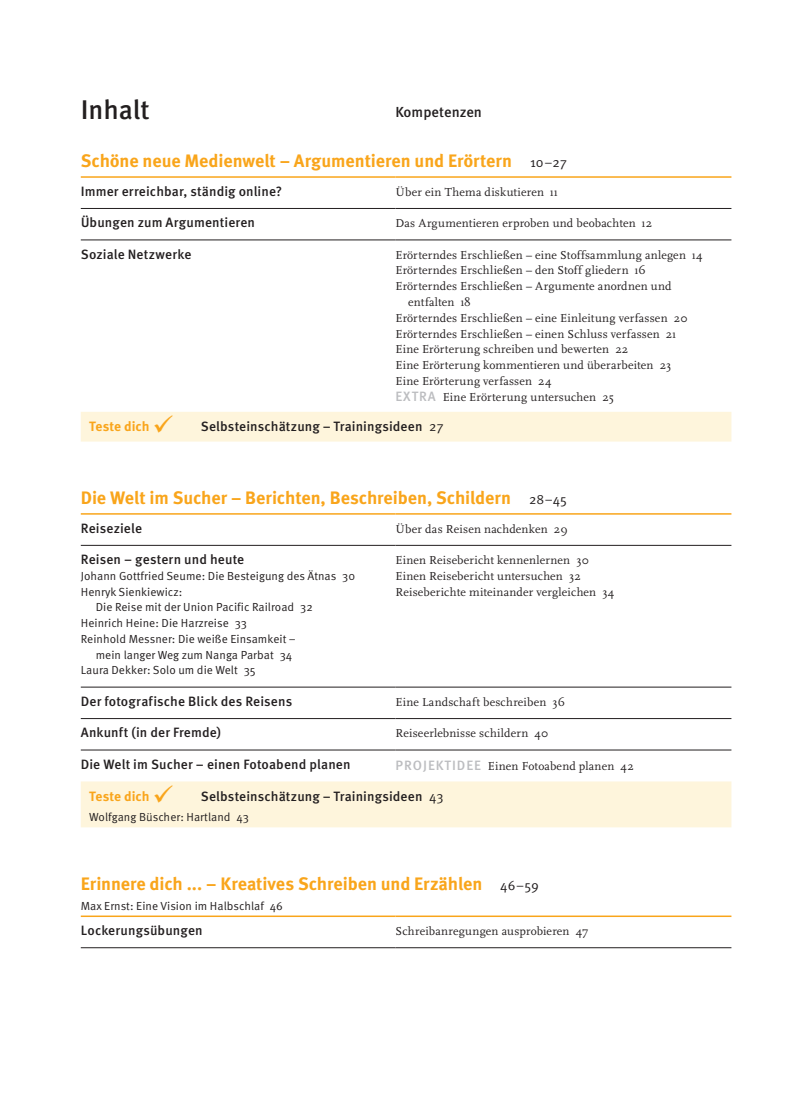
<style>
.page{position:relative;width:808px;height:1106px;background:#fff}
.page>*{position:absolute;margin:0;border:0;box-sizing:border-box;transform-origin:0 0}
.t1{font:500 27px "Meta Pro";color:#231f20}
.t2{font:700 18px "Meta Pro";letter-spacing:-.005em;color:#f9a51b}
.t3{font:500 14.55px "Meta Pro";color:#231f20}
.t4{font:500 13.5px "Meta Pro";letter-spacing:.005em;color:#231f20}
.t5{font:700 13.5px "Meta Pro";letter-spacing:.005em;color:#f9a51b}
.t6{font:12px/15.8px "Scala Pro";letter-spacing:.015em;color:#231f20}
.t7{font:11.7px "Meta Pro";letter-spacing:.005em;color:#231f20}
.s1{font-weight:400;font-size:13.5px;color:#231f20}
.s2{font-family:"Meta Pro";font-weight:500;font-size:13.5px;color:#bcbdc0}
.s3{font-weight:400}
</style>
<div class="page">
<svg style="left:81px;top:412px;width:650px;height:415px"></svg>
<hr style="left:81px;top:176px;width:314px;height:2px;background:#f9a51b">
<hr style="left:395px;top:176px;width:336px;height:2px;background:#f9a51b">
<hr style="left:81px;top:208px;width:314px;height:1px;background:#231f20">
<hr style="left:395px;top:208px;width:336px;height:1px;background:#231f20">
<hr style="left:81px;top:513px;width:314px;height:1px;background:#f9a51b">
<hr style="left:395px;top:513px;width:336px;height:1px;background:#f9a51b">
<hr style="left:81px;top:545px;width:314px;height:1px;background:#231f20">
<hr style="left:395px;top:545px;width:336px;height:1px;background:#231f20">
<hr style="left:81px;top:915px;width:314px;height:2px;background:#f9a51b">
<hr style="left:395px;top:915px;width:336px;height:2px;background:#f9a51b">
<hr style="left:81px;top:947px;width:314px;height:1px;background:#231f20">
<hr style="left:395px;top:947px;width:336px;height:1px;background:#231f20">
<hr style="left:81px;top:240px;width:314px;height:1px;background:#231f20">
<hr style="left:395px;top:240px;width:336px;height:1px;background:#231f20">
<hr style="left:81px;top:687px;width:314px;height:1px;background:#231f20">
<hr style="left:395px;top:687px;width:336px;height:1px;background:#231f20">
<hr style="left:81px;top:718px;width:314px;height:1px;background:#231f20">
<hr style="left:395px;top:718px;width:336px;height:1px;background:#231f20">
<hr style="left:81px;top:749px;width:314px;height:1px;background:#231f20">
<hr style="left:395px;top:749px;width:336px;height:1px;background:#231f20">
<svg style="left:154px;top:415px;width:19px;height:17px"></svg>
<svg style="left:154px;top:784px;width:19px;height:18px"></svg>
<h1 class="t1" style="left:81px;top:92px;width:71px">Inhalt</h1>
<p class="t3" style="left:395px;top:103px;width:88px">Kompetenzen</p>
<h2 class="t2" style="left:81px;top:149px;width:488px">Schöne neue Medienwelt – Argumentieren und Erörtern <span class="s1">10–27</span></h2>
<p class="t4" style="left:81px;top:182px;width:203px">Immer erreichbar, ständig online?</p>
<p class="t6" style="left:395px;top:184px;width:163px">Über ein Thema diskutieren 11</p>
<p class="t4" style="left:81px;top:214px;width:176px">Übungen zum Argumentieren</p>
<p class="t6" style="left:395px;top:215px;width:258px">Das Argumentieren erproben und beobachten 12</p>
<p class="t4" style="left:81px;top:245px;width:112px">Soziale Netzwerke</p>
<p class="t6" style="left:395px;top:247px;width:309px">Erörterndes Erschließen – eine Stoffsammlung anlegen 14</p>
<p class="t6" style="left:395px;top:263px;width:252px">Erörterndes Erschließen – den Stoff gliedern 16</p>
<p class="t6" style="left:395px;top:278px;width:278px">Erörterndes Erschließen – Argumente anordnen und</p>
<p class="t6" style="left:408px;top:294px;width:64px">entfalten 18</p>
<p class="t6" style="left:395px;top:310px;width:294px">Erörterndes Erschließen – eine Einleitung verfassen 20</p>
<p class="t6" style="left:395px;top:326px;width:282px">Erörterndes Erschließen – einen Schluss verfassen 21</p>
<p class="t6" style="left:395px;top:341px;width:234px">Eine Erörterung schreiben und bewerten 22</p>
<p class="t6" style="left:395px;top:357px;width:277px">Eine Erörterung kommentieren und überarbeiten 23</p>
<p class="t6" style="left:395px;top:373px;width:158px">Eine Erörterung verfassen 24</p>
<p class="t6" style="left:395px;top:389px;width:220px"><span class="s2">EXTRA</span> Eine Erörterung untersuchen 25</p>
<p class="t5" style="left:89px;top:418px;width:62px">Teste dich</p>
<p class="t4" style="left:201px;top:418px;width:244px">Selbsteinschätzung – Trainingsideen <span class="s3">27</span></p>
<h2 class="t2" style="left:81px;top:486px;width:488px">Die Welt im Sucher – Berichten, Beschreiben, Schildern <span class="s1">28–45</span></h2>
<p class="t4" style="left:81px;top:519px;width:63px">Reiseziele</p>
<p class="t6" style="left:395px;top:521px;width:174px">Über das Reisen nachdenken 29</p>
<p class="t4" style="left:81px;top:551px;width:165px">Reisen – gestern und heute</p>
<p class="t7" style="left:81px;top:568px;width:276px">Johann Gottfried Seume: Die Besteigung des Ätnas 30</p>
<p class="t7" style="left:81px;top:584px;width:103px">Henryk Sienkiewicz:</p>
<p class="t7" style="left:96px;top:600px;width:219px">Die Reise mit der Union Pacific Railroad 32</p>
<p class="t7" style="left:81px;top:615px;width:168px">Heinrich Heine: Die Harzreise 33</p>
<p class="t7" style="left:81px;top:631px;width:217px">Reinhold Messner: Die weiße Einsamkeit –</p>
<p class="t7" style="left:96px;top:647px;width:198px">mein langer Weg zum Nanga Parbat 34</p>
<p class="t7" style="left:81px;top:663px;width:176px">Laura Dekker: Solo um die Welt 35</p>
<p class="t6" style="left:395px;top:552px;width:221px">Einen Reisebericht kennenlernen 30<br>Einen Reisebericht untersuchen 32<br>Reiseberichte miteinander vergleichen 34</p>
<p class="t4" style="left:81px;top:692px;width:213px">Der fotografische Blick des Reisens</p>
<p class="t6" style="left:395px;top:694px;width:171px">Eine Landschaft beschreiben 36</p>
<p class="t4" style="left:81px;top:724px;width:142px">Ankunft (in der Fremde)</p>
<p class="t6" style="left:395px;top:725px;width:154px">Reiseerlebnisse schildern 40</p>
<p class="t4" style="left:81px;top:755px;width:271px">Die Welt im Sucher – einen Fotoabend planen</p>
<p class="t6" style="left:395px;top:758px;width:240px"><span class="s2">PROJEKTIDEE</span> Einen Fotoabend planen 42</p>
<p class="t5" style="left:89px;top:787px;width:62px">Teste dich</p>
<p class="t4" style="left:201px;top:787px;width:244px">Selbsteinschätzung – Trainingsideen <span class="s3">43</span></p>
<p class="t7" style="left:89px;top:809px;width:161px">Wolfgang Büscher: Hartland 43</p>
<h2 class="t2" style="left:81px;top:872px;width:460px">Erinnere dich ... – Kreatives Schreiben und Erzählen <span class="s1">46–59</span></h2>
<p class="t7" style="left:81px;top:898px;width:203px">Max Ernst: Eine Vision im Halbschlaf 46</p>
<p class="t4" style="left:81px;top:921px;width:123px">Lockerungsübungen</p>
<p class="t6" style="left:395px;top:923px;width:194px">Schreibanregungen ausprobieren 47</p>
</div>
